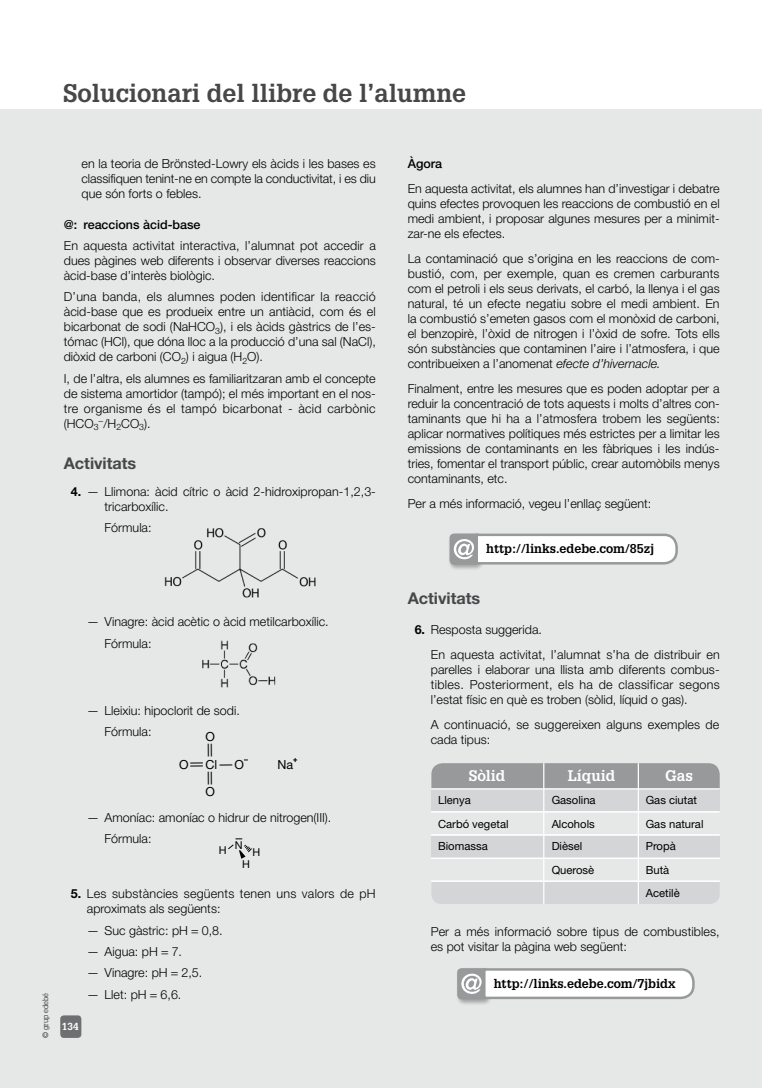
<style>
.page{position:relative;width:780px;height:1088px;background:#fff}
.page>*{position:absolute;margin:0;border:0;box-sizing:border-box;transform-origin:0 0}
.t1{font:700 25px "Glypha LT Std";color:#474749}
.t2{font:700 16.25px "Helvetica Neue LT Std";color:#474749}
.t3{font:700 15px "Glypha LT Std";color:#fff}
.t4{font:300 12.5px/15px "Helvetica Neue LT Std";color:#000}
.t5{font:700 12.5px "Glypha LT Std";color:#000}
.t6{font:500 12.5px "Helvetica Neue LT Std";color:#000}
.t7{font:12.5px "Helvetica Neue LT Std";color:#000}
.t8{font:11.25px/23.9px "Helvetica Neue LT Std";color:#000}
.t9{font:10.88px/19.4px "Helvetica Neue LT Std";color:#000}
.t10{font:700 10px "Glypha LT Std";color:#fff}
.t11{font:300 7.5px "Glypha LT Std";color:#000}
.s1{font-weight:700}
.s2{font-style:italic}
</style>
<div class="page">
<div style="left:0;top:110px;width:762px;height:978px;background:#e6e7e7"></div>
<img style="left:164px;top:528px;width:152px;height:70px">
<img style="left:202px;top:640px;width:74px;height:48px">
<svg style="left:293px;top:758px;width:4px;height:4px"></svg>
<svg style="left:228px;top:838px;width:24px;height:21px"></svg>
<div style="left:448px;top:532px;width:36px;height:39px;background:#000;opacity:.3"></div>
<svg style="left:449px;top:532px;width:229px;height:34px"></svg>
<div style="left:431px;top:835px;width:288px;height:23px;background:#d4d5d6"></div>
<div style="left:431px;top:789px;width:288px;height:23px;background:#d4d5d6"></div>
<div style="left:431px;top:882px;width:288px;height:22px;background:#d4d5d6"></div>
<div style="left:431px;top:763px;width:288px;height:25px;background:#98999b"></div>
<hr style="left:431px;top:788px;width:288px;height:1px;background:#fff">
<hr style="left:431px;top:834px;width:288px;height:1px;background:#fff">
<hr style="left:431px;top:811px;width:288px;height:1px;background:#fff">
<hr style="left:431px;top:858px;width:288px;height:1px;background:#fff">
<hr style="left:431px;top:880px;width:288px;height:2px;background:#fff">
<hr style="left:543px;top:763px;width:1px;height:141px;background:#fff">
<hr style="left:637px;top:763px;width:2px;height:141px;background:#fff">
<div style="left:455px;top:967px;width:37px;height:39px;background:#000;opacity:.3"></div>
<svg style="left:457px;top:967px;width:238px;height:33px"></svg>
<div style="left:60px;top:1015px;width:21px;height:23px;background:#6e6f71;border-radius:4px"></div>
<h1 class="t1" style="left:63px;top:77px;width:404px">Solucionari del llibre de l’alumne</h1>
<p class="t4" style="left:81px;top:156px;width:296px;text-align:justify">en la teoria de Brönsted-Lowry els àcids i les bases es classifiquen tenint-ne en compte la conductivitat, i es diu que són forts o febles.</p>
<p class="t6" style="left:64px;top:217px;width:138px">@: reaccions àcid-base</p>
<p class="t4" style="left:64px;top:238px;width:313px;text-align:justify">En aquesta activitat interactiva, l’alumnat pot accedir a dues pàgines web diferents i observar diverses reaccions àcid-base d’interès biològic.</p>
<p class="t4" style="left:64px;top:289px;width:313px">D’una banda, els alumnes poden identificar la reacció àcid-base que es produeix entre un antiàcid, com és el bicarbonat de sodi (NaHCO<sub>3</sub>), i els àcids gàstrics de l’es&shy;tómac (HCl), que dóna lloc a la producció d’una sal (NaCl), diòxid de carboni (CO<sub>2</sub>) i aigua (H<sub>2</sub>O).</p>
<p class="t4" style="left:64px;top:371px;width:313px;text-align:justify">I, de l’altra, els alumnes es familiaritzaran amb el concepte de sistema amortidor (tampó); el més important en el nos&shy;tre organisme és el tampó bicarbonat - àcid carbònic (HCO<sub>3</sub>−/H<sub>2</sub>CO<sub>3</sub>).</p>
<h2 class="t2" style="left:64px;top:453px;width:74px">Activitats</h2>
<p class="t4" style="left:105px;top:483px;width:273px;text-indent:-34px"><span class="s1">4.</span> — Llimona: àcid cítric o àcid 2-hidroxipropan-1,2,3- tricarboxílic.</p>
<p class="t4" style="left:105px;top:520px;width:48px">Fórmula:</p>
<p class="t4" style="left:105px;top:611px;width:226px;line-height:21.4px;text-indent:-18px">— Vinagre: àcid acètic o àcid metilcarboxílic.<br>Fórmula:</p>
<p class="t11" style="left:41px;top:1038px;width:46px;rotate:-90deg">© grup edebé</p>
<p class="t4" style="left:105px;top:700px;width:137px;line-height:21.4px;text-indent:-18px">— Lleixiu: hipoclorit de sodi.<br>Fórmula:</p>
<p class="t7" style="left:179px;top:757px;width:11px">O</p>
<p class="t7" style="left:205px;top:757px;width:13px">Cl</p>
<p class="t7" style="left:234px;top:757px;width:11px">O</p>
<p class="t7" style="left:205px;top:729px;width:11px">O</p>
<p class="t7" style="left:205px;top:784px;width:11px">O</p>
<p class="t7" style="left:277px;top:757px;width:17px">Na</p>
<p class="t4" style="left:105px;top:806px;width:228px;line-height:21.4px;text-indent:-18px">— Amoníac: amoníac o hidrur de nitrogen(III).<br>Fórmula:</p>
<p class="t9" style="left:242px;top:835px;width:9px;text-indent:-7px">N<br>H</p>
<p class="t9" style="left:219px;top:840px;width:9px">H</p>
<p class="t9" style="left:252px;top:842px;width:9px">H</p>
<p class="t4" style="left:87px;top:886px;width:290px;text-indent:-16px"><span class="s1">5.</span> Les substàncies següents tenen uns valors de pH aproximats als següents:</p>
<p class="t4" style="left:87px;top:922px;width:137px">— Suc gàstric: pH 0,8.</p>
<p class="t4" style="left:87px;top:944px;width:97px">— Aigua: pH 7.</p>
<p class="t4" style="left:87px;top:965px;width:117px">— Vinagre: pH 2,5.</p>
<p class="t4" style="left:87px;top:986px;width:96px">— Llet: pH 6,6.</p>
<p class="t10" style="left:62px;top:1020px;width:18px">134</p>
<p class="t6" style="left:407px;top:156px;width:36px">Àgora</p>
<p class="t4" style="left:407px;top:181px;width:313px;text-align:justify">En aquesta activitat, els alumnes han d’investigar i debatre quins efectes provoquen les reaccions de combustió en el medi ambient, i proposar algunes mesures per a minimit&shy;zar-ne els efectes.</p>
<p class="t4" style="left:407px;top:251px;width:313px;text-align:justify">La contaminació que s’origina en les reaccions de com&shy;bustió, com, per exemple, quan es cremen carburants com el petroli i els seus derivats, el carbó, la llenya i el gas natural, té un efecte negatiu sobre el medi ambient. En la combustió s’emeten gasos com el monòxid de carboni, el benzopirè, l’òxid de nitrogen i l’òxid de sofre. Tots ells són substàncies que contaminen l’aire i l’atmosfera, i que contribueixen a l’anomenat <span class="s2">efecte d’hivernacle.</span></p>
<p class="t4" style="left:407px;top:381px;width:313px;text-align:justify">Finalment, entre les mesures que es poden adoptar per a reduir la concentració de tots aquests i molts d’altres con&shy;taminants que hi ha a l’atmosfera trobem les següents: aplicar normatives polítiques més estrictes per a limitar les emissions de contaminants en les fàbriques i les indús&shy;tries, fomentar el transport públic, crear automòbils menys contaminants, etc.</p>
<p class="t4" style="left:407px;top:496px;width:245px">Per a més informació, vegeu l’enllaç següent:</p>
<p class="t5" style="left:486px;top:541px;width:169px">http://links.edebe.com/85zj</p>
<h2 class="t2" style="left:407px;top:588px;width:74px">Activitats</h2>
<p class="t4" style="left:431px;top:617px;width:291px;line-height:24.9px;text-indent:-16px"><span class="s1">6.</span> Resposta suggerida.<br>En aquesta activitat, l’alumnat s’ha de distribuir en</p>
<p class="t4" style="left:431px;top:662px;width:290px">parelles i elaborar una llista amb diferents combus&shy;tibles. Posteriorment, els ha de classificar segons l’estat físic en què es troben (sòlid, líquid o gas).</p>
<p class="t4" style="left:431px;top:717px;width:290px">A continuació, se suggereixen alguns exemples de cada tipus:</p>
<p class="t3" style="left:468px;top:767px;width:38px">Sòlid</p>
<p class="t3" style="left:567px;top:767px;width:49px">Líquid</p>
<p class="t3" style="left:665px;top:767px;width:29px">Gas</p>
<p class="t8" style="left:438px;top:788px;width:72px">Llenya<br>Carbó vegetal</p>
<p class="t8" style="left:551px;top:788px;width:45px">Gasolina<br>Alcohols</p>
<p class="t8" style="left:645px;top:788px;width:59px">Gas ciutat<br>Gas natural</p>
<p class="t8" style="left:438px;top:834px;width:51px">Biomassa</p>
<p class="t8" style="left:551px;top:834px;width:32px">Dièsel</p>
<p class="t8" style="left:645px;top:834px;width:32px">Propà</p>
<p class="t8" style="left:551px;top:857px;width:44px">Querosè</p>
<p class="t8" style="left:645px;top:858px;width:35px;line-height:23.2px">Butà<br>Acetilè</p>
<p class="t4" style="left:431px;top:923px;width:290px">Per a més informació sobre tipus de combustibles, es pot visitar la pàgina web següent:</p>
<p class="t5" style="left:493px;top:975px;width:183px">http://links.edebe.com/7jbidx</p>
</div>
